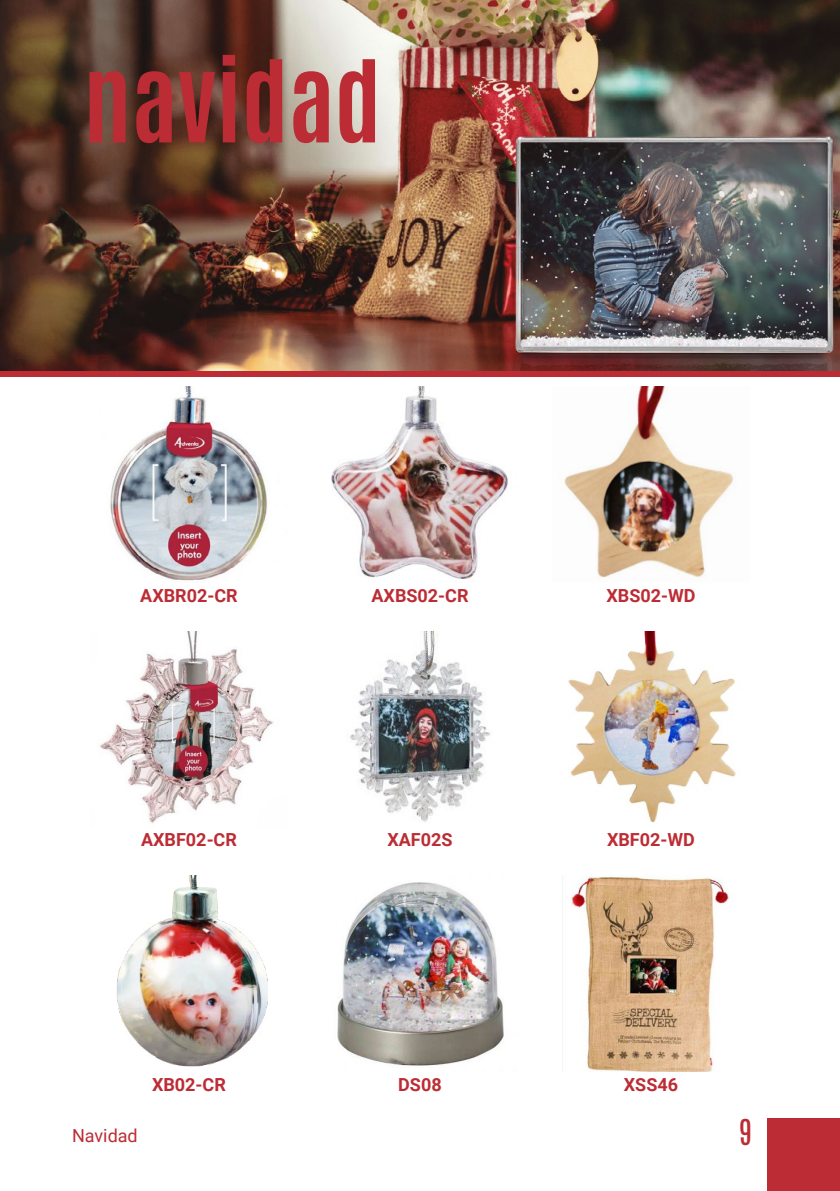
<style>
.page{position:relative;width:840px;height:1191px;background:#fff}
.page>*{position:absolute;margin:0;border:0;box-sizing:border-box;transform-origin:0 0}
.t1{font:700 96px "Antonio";color:#bc2c34}
.t2{font:30px "Antonio";color:#bc2c34}
.t3{font:700 18px "Roboto";color:#bc2c34}
.t4{font:18px "Roboto";color:#bc2c34}
</style>
<div class="page">
<div style="left:767px;top:1119px;width:72px;height:72px;background:#bc2c34"></div>
<img style="left:331px;top:387px;width:177px;height:192px">
<img style="left:564px;top:387px;width:170px;height:191px">
<img style="left:0;top:0;width:839px;height:371px">
<img style="left:110px;top:387px;width:158px;height:194px">
<img style="left:100px;top:631px;width:173px;height:193px">
<img style="left:116px;top:875px;width:152px;height:192px">
<img style="left:350px;top:631px;width:141px;height:191px">
<img style="left:337px;top:882px;width:167px;height:184px">
<img style="left:568px;top:631px;width:168px;height:192px">
<img style="left:571px;top:876px;width:158px;height:195px">
<div style="left:0;top:371px;width:839px;height:6px;background:#bc2c34"></div>
<h1 class="t1" style="left:83px;top:29px;width:299px">navidad</h1>
<p class="t3" style="left:140px;top:582px;width:99px">AXBR02-CR</p>
<p class="t3" style="left:371px;top:582px;width:99px">AXBS02-CR</p>
<p class="t3" style="left:606px;top:582px;width:91px">XBS02-WD</p>
<p class="t3" style="left:141px;top:826px;width:97px">AXBF02-CR</p>
<p class="t3" style="left:387px;top:826px;width:67px">XAF02S</p>
<p class="t3" style="left:606px;top:826px;width:89px">XBF02-WD</p>
<p class="t3" style="left:152px;top:1072px;width:75px">XB02-CR</p>
<p class="t3" style="left:398px;top:1072px;width:45px">DS08</p>
<p class="t3" style="left:623px;top:1072px;width:56px">XSS46</p>
<p class="t4" style="left:72px;top:1123px;width:67px">Navidad</p>
<h2 class="t2" style="left:739px;top:1109px;width:15px">9</h2>
</div>
